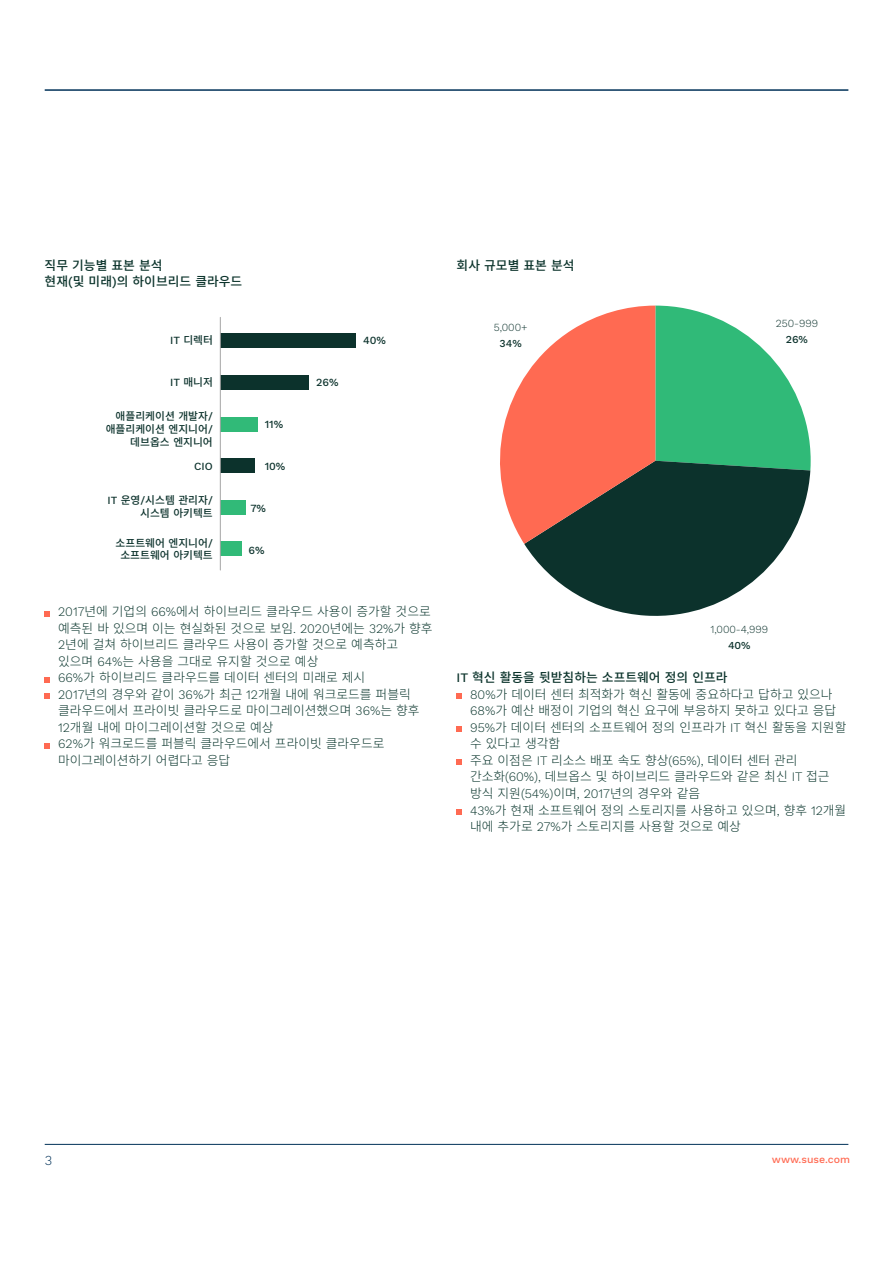
<style>
.page{position:relative;width:893px;height:1263px;background:#fff}
.page>*{position:absolute;margin:0;border:0;box-sizing:border-box;transform-origin:0 0}
.t1{font:300 13.5px "Work Sans";color:#003158}
.body_8_5_11_indent_i{font:300 12.75px/16.5px "Source Han Sans KR";color:#08342b}
.body_8_5_11{font:300 12.75px/16.5px "Source Han Sans KR";color:#08342b}
.body_8_5_11-2{font:500 12.75px "Source Han Sans KR";color:#0b332b}
.t2{font:500 10.8px/12.9px "Source Han Sans KR";color:#0c322c;text-align:right}
.t3{font:500 10.8px "Work Sans";color:#0c322c}
.t4{font:300 10.65px/16px "Work Sans";color:#0c322c;text-align:center}
.t5{font:500 10.5px "Work Sans";color:#ff6a52}
.s1{font-family:"Work Sans"}
.s2{font-weight:500}
</style>
<div class="page">
<hr style="left:45px;top:89px;width:803px;height:2px;background:#003158">
<hr style="left:45px;top:1144px;width:803px;height:1px;background:#003158">
<svg style="left:45px;top:611px;width:5px;height:5px"></svg>
<svg style="left:45px;top:677px;width:5px;height:5px"></svg>
<svg style="left:45px;top:694px;width:5px;height:5px"></svg>
<svg style="left:45px;top:743px;width:5px;height:5px"></svg>
<svg style="left:457px;top:694px;width:5px;height:5px"></svg>
<svg style="left:457px;top:727px;width:5px;height:5px"></svg>
<svg style="left:457px;top:760px;width:5px;height:5px"></svg>
<svg style="left:457px;top:809px;width:5px;height:5px"></svg>
<div style="left:220px;top:333px;width:136px;height:15px;background:#0c322c"></div>
<div style="left:220px;top:375px;width:89px;height:15px;background:#0c322c"></div>
<div style="left:220px;top:417px;width:38px;height:14px;background:#31ba78"></div>
<div style="left:220px;top:458px;width:35px;height:15px;background:#0c322c"></div>
<div style="left:220px;top:500px;width:25px;height:14px;background:#31ba78"></div>
<div style="left:220px;top:542px;width:22px;height:14px;background:#31ba78"></div>
<hr style="left:220px;top:317px;width:1px;height:253px;background:#a6a6a6">
<svg style="left:524px;top:544px;width:263px;height:72px;fill:#0c322c"></svg>
<svg style="left:500px;top:306px;width:311px;height:238px"></svg>
<p class="body_8_5_11-2" style="left:45px;top:258px;width:120px">직무 기능별 표본 분석</p>
<p class="body_8_5_11-2" style="left:45px;top:275px;width:199px">현재<span class="s1">(</span>및 미래<span class="s1">)</span>의 하이브리드 클라우드</p>
<p class="t2" style="left:170px;top:334px;width:44px"><span class="s1">IT</span> 디렉터</p>
<p class="t2" style="left:170px;top:376px;width:44px"><span class="s1">IT</span> 매니저</p>
<p class="t2" style="left:106px;top:410px;width:109px">애플리케이션 개발자<span class="s1">/ </span>애플리케이션 엔지니어<span class="s1">/ </span>데브옵스 엔지니어</p>
<p class="t3" style="left:194px;top:460px;width:20px">CIO</p>
<p class="t2" style="left:108px;top:494px;width:107px"><span class="s1">IT</span> 운영<span class="s1">/</span>시스템 관리자<span class="s1">/ </span>시스템 아키텍트</p>
<p class="t2" style="left:116px;top:536px;width:99px;text-align:center">소프트웨어 엔지니어<span class="s1">/ </span>소프트웨어 아키텍트</p>
<p class="t3" style="left:265px;top:418px;width:20px">11%</p>
<p class="t3" style="left:265px;top:460px;width:22px">10%</p>
<p class="t3" style="left:250px;top:502px;width:17px">7%</p>
<p class="t3" style="left:249px;top:543px;width:18px">6%</p>
<p class="t3" style="left:316px;top:376px;width:24px">26%</p>
<p class="t3" style="left:363px;top:334px;width:24px">40%</p>
<p class="body_8_5_11" style="left:58px;top:604px;width:376px"><span class="s1">2017</span>년에 기업의 <span class="s1">66%</span>에서 하이브리드 클라우드 사용이 증가할 것으로 예측된 바 있으며 이는 현실화된 것으로 보임<span class="s1">. 2020</span>년에는 <span class="s1">32%</span>가 향후 <span class="s1">2</span>년에 걸쳐 하이브리드 클라우드 사용이 증가할 것으로 예측하고 있으며 <span class="s1">64%</span>는 사용을 그대로 유지할 것으로 예상</p>
<p class="body_8_5_11_indent_i" style="left:58px;top:670px;width:309px"><span class="s1">66%</span>가 하이브리드 클라우드를 데이터 센터의 미래로 제시</p>
<p class="body_8_5_11_indent_i" style="left:58px;top:686px;width:363px"><span class="s1">2017</span>년의 경우와 같이 <span class="s1">36%</span>가 최근 <span class="s1">12</span>개월 내에 워크로드를 퍼블릭 클라우드에서 프라이빗 클라우드로 마이그레이션했으며 <span class="s1">36%</span>는 향후<br><span class="s1">12</span>개월 내에 마이그레이션할 것으로 예상</p>
<p class="body_8_5_11_indent_i" style="left:58px;top:736px;width:328px"><span class="s1">62%</span>가 워크로드를 퍼블릭 클라우드에서 프라이빗 클라우드로 마이그레이션하기 어렵다고 응답</p>
<p class="body_8_5_11-2" style="left:457px;top:258px;width:120px">회사 규모별 표본 분석</p>
<p class="t4" style="left:494px;top:320px;width:35px">5,000+<br><span class="s2">34%</span></p>
<p class="t4" style="left:776px;top:315px;width:44px">250-999<br><span class="s2">26%</span></p>
<p class="t4" style="left:710px;top:622px;width:59px">1,000-4,999<br><span class="s2">40%</span></p>
<p class="body_8_5_11-2" style="left:457px;top:671px;width:272px"><span class="s1">IT</span> 혁신 활동을 뒷받침하는 소프트웨어 정의 인프라</p>
<p class="body_8_5_11_indent_i" style="left:470px;top:686px;width:368px"><span class="s1">80%</span>가 데이터 센터 최적화가 혁신 활동에 중요하다고 답하고 있으나<br><span class="s1">68%</span>가 예산 배정이 기업의 혁신 요구에 부응하지 못하고 있다고 응답</p>
<p class="body_8_5_11_indent_i" style="left:470px;top:719px;width:378px"><span class="s1">95%</span>가 데이터 센터의 소프트웨어 정의 인프라가 <span class="s1">IT</span> 혁신 활동을 지원할 수 있다고 생각함</p>
<p class="body_8_5_11_indent_i" style="left:470px;top:752px;width:361px">주요 이점은 <span class="s1">IT</span> 리소스 배포 속도 향상<span class="s1">(65%),</span> 데이터 센터 관리 간소화<span class="s1">(60%),</span> 데브옵스 및 하이브리드 클라우드와 같은 최신 <span class="s1">IT</span> 접근 방식 지원<span class="s1">(54%)</span>이며<span class="s1">, 2017</span>년의 경우와 같음</p>
<p class="body_8_5_11_indent_i" style="left:470px;top:802px;width:378px"><span class="s1">43%</span>가 현재 소프트웨어 정의 스토리지를 사용하고 있으며<span class="s1">,</span> 향후 <span class="s1">12</span>개월 내에 추가로 <span class="s1">27%</span>가 스토리지를 사용할 것으로 예상</p>
<p class="t1" style="left:45px;top:1152px;width:9px">3</p>
<p class="t5" style="left:772px;top:1153px;width:80px">www.suse.com</p>
</div>
